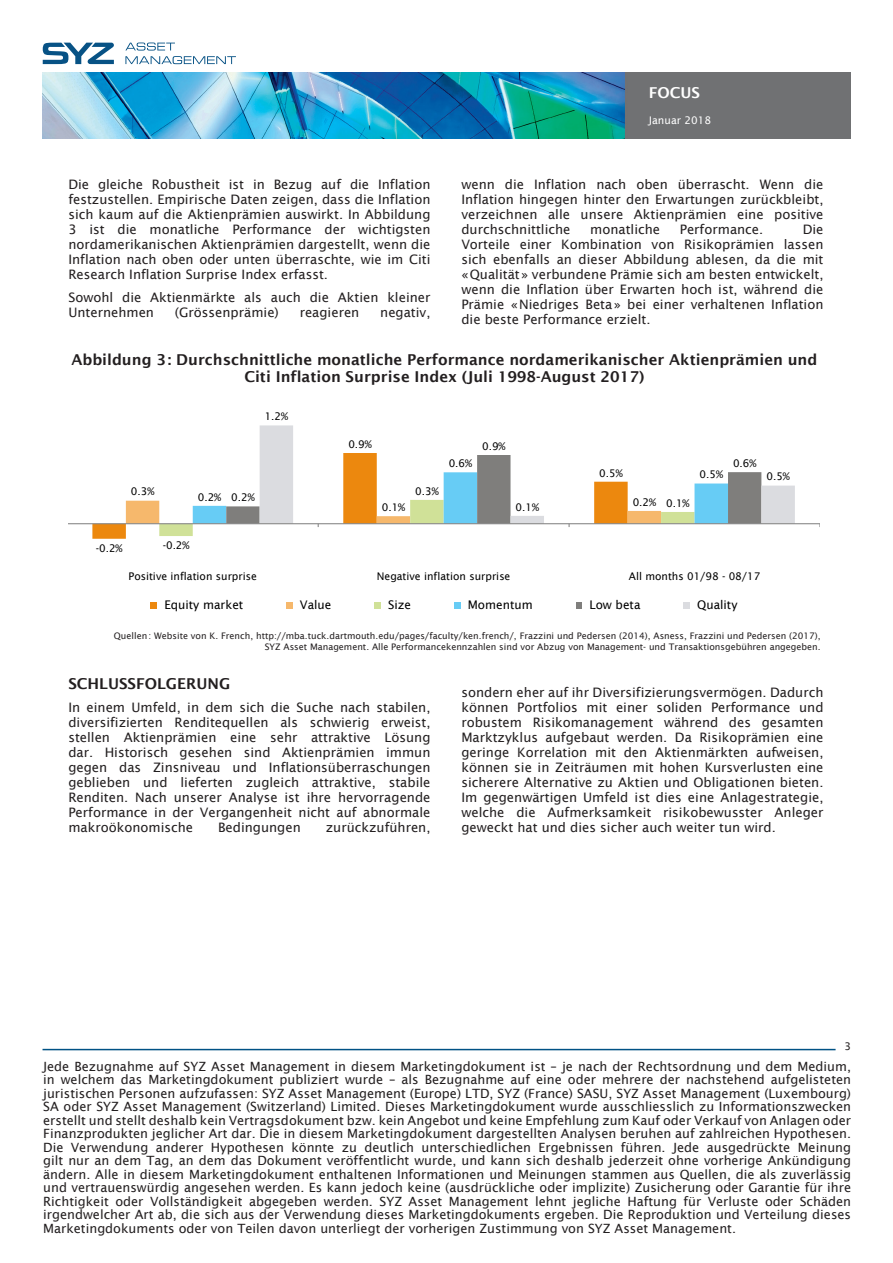
<style>
.page{position:relative;width:893px;height:1263px;background:#fff}
.page>*{position:absolute;margin:0;border:0;box-sizing:border-box;transform-origin:0 0}
.Texte_courant{font:600 15px/17.2px "Lucida Sans";color:#231f20;text-align:center}
.t1{font:600 15px "Lucida Sans";color:#fff}
.Texte_courant-2{font:13.05px/15px "Lucida Sans";color:#231f20;text-align:justify}
.t2{font:12.75px/13.5px "Lucida Sans";color:#231f20;text-align:justify}
.t3{font:11.85px "Lucida Sans";color:#000}
.t4{font:10.5px "Lucida Sans";color:#000}
.t5{font:10.5px "Lucida Sans";color:#fff}
.Numèro_de_page{font:10.5px "Lucida Sans";color:#231f20}
.Source_data{font:9px "Lucida Sans";color:#231f20}
</style>
<div class="page">
<svg style="left:125px;top:43px;width:111px;height:21px"></svg>
<svg style="left:43px;top:43px;width:71px;height:21px"></svg>
<img style="left:43px;top:72px;width:807px;height:66px">
<hr style="left:43px;top:1049px;width:793px;height:1px;background:#005285">
<svg style="left:92px;top:453px;width:168px;height:86px"></svg>
<svg style="left:260px;top:425px;width:535px;height:98px"></svg>
<hr style="left:68px;top:523px;width:752px;height:1px;background:#868686">
<svg style="left:126px;top:455px;width:635px;height:81px"></svg>
<svg style="left:151px;top:602px;width:6px;height:6px"></svg>
<svg style="left:286px;top:602px;width:6px;height:6px"></svg>
<div style="left:374px;top:602px;width:7px;height:6px;background:#d0e198"></div>
<svg style="left:454px;top:602px;width:6px;height:6px"></svg>
<svg style="left:576px;top:602px;width:6px;height:6px"></svg>
<svg style="left:684px;top:602px;width:6px;height:6px"></svg>
<p class="t1" style="left:649px;top:84px;width:53px">FOCUS</p>
<p class="t5" style="left:649px;top:114px;width:64px">Januar 2018</p>
<p class="Texte_courant-2" style="left:68px;top:176px;width:364px">Die gleiche Robustheit ist in Bezug auf die Inflation festzustellen. Empirische Daten zeigen, dass die Inflation sich kaum auf die Aktienprämien auswirkt. In Abbildung 3 ist die monatliche Performance der wichtigsten nordamerikanischen Aktienprämien dargestellt, wenn die Inflation nach oben oder unten überraschte, wie im Citi Research Inflation Surprise Index erfasst.</p>
<p class="Texte_courant-2" style="left:68px;top:290px;width:364px">Sowohl die Aktienmärkte als auch die Aktien kleiner<br>Unternehmen</p>
<p class="Texte_courant-2" style="left:461px;top:176px;width:364px">wenn die Inflation nach oben überrascht. Wenn die Inflation hingegen hinter den Erwartungen zurückbleibt, verzeichnen alle unsere Aktienprämien eine positive durchschnittliche</p>
<p class="Texte_courant-2" style="left:590px;top:221px;width:71px">monatliche</p>
<p class="Texte_courant-2" style="left:680px;top:221px;width:85px">Performance.</p>
<p class="Texte_courant-2" style="left:461px;top:221px;width:364px;text-indent:341px">Die Vorteile einer Kombination von Risikoprämien lassen sich ebenfalls an dieser Abbildung ablesen, da die mit «Qualität» verbundene Prämie sich am besten entwickelt, wenn die Inflation über Erwarten hoch ist, während die Prämie «Niedriges Beta» bei einer verhaltenen Inflation die beste Performance erzielt.</p>
<p class="Texte_courant-2" style="left:175px;top:305px;width:105px">(Grössenprämie)</p>
<p class="Texte_courant-2" style="left:300px;top:305px;width:61px">reagieren</p>
<p class="Texte_courant-2" style="left:380px;top:305px;width:52px">negativ,</p>
<p class="Texte_courant" style="left:71px;top:351px;width:748px">Abbildung 3: Durchschnittliche monatliche Performance nordamerikanischer Aktienprämien und<br>Citi Inflation Surprise Index (Juli 1998-August 2017)</p>
<p class="t4" style="left:265px;top:410px;width:25px">1.2%</p>
<p class="t4" style="left:131px;top:486px;width:25px">0.3%</p>
<p class="t4" style="left:198px;top:491px;width:25px">0.2%</p>
<p class="t4" style="left:231px;top:491px;width:25px">0.2%</p>
<p class="t4" style="left:96px;top:542px;width:28px">-0.2%</p>
<p class="t4" style="left:163px;top:539px;width:28px">-0.2%</p>
<p class="t4" style="left:348px;top:438px;width:25px">0.9%</p>
<p class="t4" style="left:382px;top:501px;width:25px">0.1%</p>
<p class="t4" style="left:415px;top:485px;width:25px">0.3%</p>
<p class="t4" style="left:449px;top:457px;width:25px">0.6%</p>
<p class="t4" style="left:482px;top:440px;width:25px">0.9%</p>
<p class="t4" style="left:516px;top:501px;width:25px">0.1%</p>
<p class="t4" style="left:599px;top:467px;width:25px">0.5%</p>
<p class="t4" style="left:633px;top:496px;width:25px">0.2%</p>
<p class="t4" style="left:666px;top:497px;width:25px">0.1%</p>
<p class="t4" style="left:700px;top:469px;width:25px">0.5%</p>
<p class="t4" style="left:733px;top:457px;width:25px">0.6%</p>
<p class="t4" style="left:766px;top:471px;width:25px">0.5%</p>
<p class="t4" style="left:129px;top:571px;width:130px">Positive inflation surprise</p>
<p class="t4" style="left:377px;top:571px;width:135px">Negative inflation surprise</p>
<p class="t4" style="left:629px;top:571px;width:133px">All months 01/98 - 08/17</p>
<p class="t3" style="left:164px;top:598px;width:80px">Equity market</p>
<p class="t3" style="left:300px;top:598px;width:33px">Value</p>
<p class="t3" style="left:388px;top:598px;width:25px">Size</p>
<p class="t3" style="left:468px;top:598px;width:66px">Momentum</p>
<p class="t3" style="left:589px;top:598px;width:53px">Low beta</p>
<p class="t3" style="left:697px;top:598px;width:42px">Quality</p>
<p class="Source_data" style="left:114px;top:631px;width:708px">Quellen: Website von K. French, http://mba.tuck.dartmouth.edu/pages/faculty/ken.french/, Frazzini und Pedersen (2014), Asness, Frazzini und Pedersen (2017),</p>
<p class="Source_data" style="left:265px;top:641px;width:557px">SYZ Asset Management. Alle Performancekennzahlen sind vor Abzug von Management- und Transaktionsgebühren angegeben.</p>
<p class="Texte_courant-2" style="left:461px;top:685px;width:364px">sondern eher auf ihr Diversifizierungsvermögen. Dadurch können Portfolios mit einer soliden Performance und robustem Risikomanagement während des gesamten Marktzyklus aufgebaut werden. Da Risikoprämien eine geringe Korrelation mit den Aktienmärkten aufweisen, können sie in Zeiträumen mit hohen Kursverlusten eine sicherere Alternative zu Aktien und Obligationen bieten.<br>Im gegenwärtigen Umfeld ist dies eine Anlagestrategie, welche die Aufmerksamkeit risikobewusster Anleger geweckt hat und dies sicher auch weiter tun wird.</p>
<p class="Texte_courant" style="left:68px;top:674px;width:163px">SCHLUSSFOLGERUNG</p>
<p class="Texte_courant-2" style="left:68px;top:700px;width:364px">In einem Umfeld, in dem sich die Suche nach stabilen, diversifizierten Renditequellen als schwierig erweist, stellen Aktienprämien eine sehr attraktive Lösung dar. Historisch gesehen sind Aktienprämien immun gegen das Zinsniveau und Inflationsüberraschungen geblieben und lieferten zugleich attraktive, stabile Renditen. Nach unserer Analyse ist ihre hervorragende Performance in der Vergangenheit nicht auf abnormale makroökonomische</p>
<p class="Texte_courant-2" style="left:218px;top:820px;width:84px">Bedingungen</p>
<p class="Texte_courant-2" style="left:326px;top:820px;width:106px">zurückzuführen,</p>
<p class="Numèro_de_page" style="left:844px;top:1040px;width:8px">3</p>
<p class="t2" style="left:43px;top:1059px;width:809px">Jede Bezugnahme auf SYZ Asset Management in diesem Marketingdokument ist – je nach der Rechtsordnung und dem Medium, in welchem das Marketingdokument publiziert wurde – als Bezugnahme auf eine oder mehrere der nachstehend aufgelisteten juristischen Personen aufzufassen: SYZ Asset Management (Europe) LTD, SYZ (France) SASU, SYZ Asset Management (Luxembourg)<br>SA oder SYZ Asset Management (Switzerland) Limited. Dieses Marketingdokument wurde ausschliesslich zu Informationszwecken erstellt und stellt deshalb kein Vertragsdokument bzw. kein Angebot und keine Empfehlung zum Kauf oder Verkauf von Anlagen oder Finanzprodukten jeglicher Art dar. Die in diesem Marketingdokument dargestellten Analysen beruhen auf zahlreichen Hypothesen.<br>Die Verwendung anderer Hypothesen könnte zu deutlich unterschiedlichen Ergebnissen führen. Jede ausgedrückte Meinung gilt nur an dem Tag, an dem das Dokument veröffentlicht wurde, und kann sich deshalb jederzeit ohne vorherige Ankündigung ändern. Alle in diesem Marketingdokument enthaltenen Informationen und Meinungen stammen aus Quellen, die als zuverlässig und vertrauenswürdig angesehen werden. Es kann jedoch keine (ausdrückliche oder implizite) Zusicherung oder Garantie für ihre Richtigkeit oder Vollständigkeit abgegeben werden. SYZ Asset Management lehnt jegliche Haftung für Verluste oder Schäden irgendwelcher Art ab, die sich aus der Verwendung dieses Marketingdokuments ergeben. Die Reproduktion und Verteilung dieses Marketingdokuments oder von Teilen davon unterliegt der vorherigen Zustimmung von SYZ Asset Management.</p>
</div>
